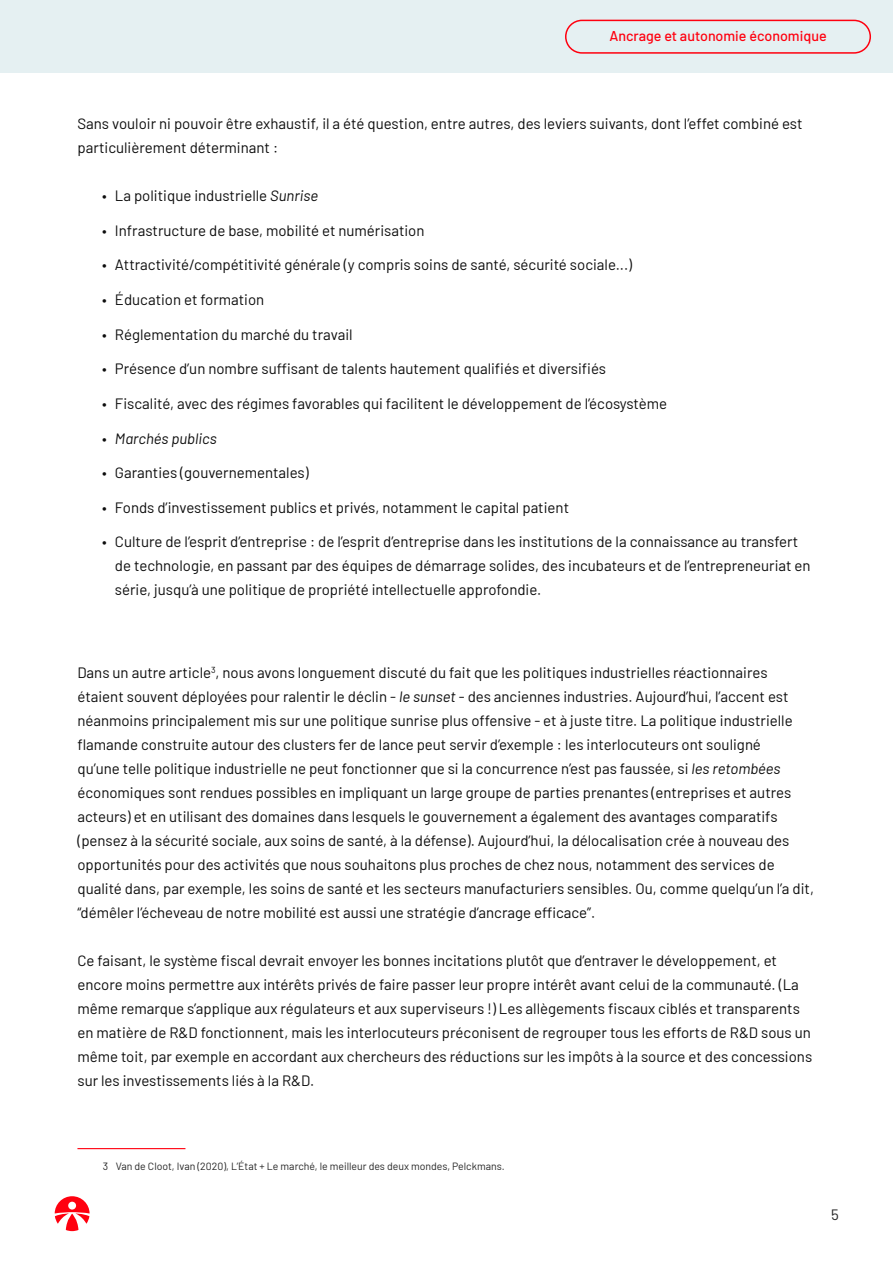
<style>
.page{position:relative;width:893px;height:1263px;background:#fff}
.page>*{position:absolute;margin:0;border:0;box-sizing:border-box;transform-origin:0 0}
.normaal{font:15px/24px "Barlow";color:#0d0d0d}
.t1{font:italic 15px "Barlow";color:#0d0d0d}
.t2{font:15px "Barlow";color:#262626}
.t3{font:500 14.25px "Barlow";color:#ff000f}
.voetnoot{font:10.5px "Barlow";color:#262626}
.s1{font-style:italic}
.s2{font-style:normal}
</style>
<div class="page">
<div style="left:0;top:0;width:893px;height:72px;background:#e5f0f2"></div>
<div style="left:565px;top:20px;width:306px;height:34px;border:2px solid #ff000f;border-radius:16px"></div>
<hr style="left:77px;top:1148px;width:108px;height:1px;background:#ff000f">
<svg style="left:55px;top:1196px;width:35px;height:35px"></svg>
<p class="t3" style="left:609px;top:26px;width:219px">Ancrage et autonomie économique</p>
<p class="normaal" style="left:77px;top:111px;width:727px">Sans vouloir ni pouvoir être exhaustif, il a été question, entre autres, des leviers suivants, dont l’effet combiné est particulièrement déterminant :</p>
<p class="normaal" style="left:102px;top:183px;width:217px">• La politique industrielle <span class="s1">Sunrise</span></p>
<p class="normaal" style="left:102px;top:217px;width:324px">• Infrastructure de base, mobilité et numérisation</p>
<p class="normaal" style="left:102px;top:252px;width:531px">• Attractivité/compétitivité générale (y compris soins de santé, sécurité sociale...)</p>
<p class="normaal" style="left:102px;top:286px;width:164px">• Éducation et formation</p>
<p class="normaal" style="left:102px;top:321px;width:252px">• Réglementation du marché du travail</p>
<p class="normaal" style="left:102px;top:356px;width:505px">• Présence d’un nombre suffisant de talents hautement qualifiés et diversifiés</p>
<p class="normaal" style="left:102px;top:390px;width:566px">• Fiscalité, avec des régimes favorables qui facilitent le développement de l’écosystème</p>
<p class="t1" style="left:102px;top:427px;width:116px"><span class="s2">•</span> Marchés publics</p>
<p class="normaal" style="left:102px;top:460px;width:208px">• Garanties (gouvernementales)</p>
<p class="normaal" style="left:102px;top:494px;width:468px">• Fonds d’investissement publics et privés, notamment le capital patient</p>
<p class="normaal" style="left:115px;top:529px;width:697px;text-indent:-13px">• Culture de l’esprit d’entreprise : de l’esprit d’entreprise dans les institutions de la connaissance au transfert de technologie, en passant par des équipes de démarrage solides, des incubateurs et de l’entrepreneuriat en série, jusqu’à une politique de propriété intellectuelle approfondie.</p>
<p class="normaal" style="left:77px;top:659px;width:738px">Dans un autre article<sup>3</sup>, nous avons longuement discuté du fait que les politiques industrielles réactionnaires étaient souvent déployées pour ralentir le déclin - <span class="s1">le sunset</span> - des anciennes industries. Aujourd’hui, l’accent est néanmoins principalement mis sur une politique sunrise plus offensive - et à juste titre. La politique industrielle flamande construite autour des clusters fer de lance peut servir d’exemple : les interlocuteurs ont souligné<br>qu’une telle politique industrielle ne peut fonctionner que si la concurrence n’est pas faussée, si <span class="s1">les retombées </span>économiques sont rendues possibles en impliquant un large groupe de parties prenantes (entreprises et autres acteurs) et en utilisant des domaines dans lesquels le gouvernement a également des avantages comparatifs (pensez à la sécurité sociale, aux soins de santé, à la défense). Aujourd’hui, la délocalisation crée à nouveau des opportunités pour des activités que nous souhaitons plus proches de chez nous, notamment des services de qualité dans, par exemple, les soins de santé et les secteurs manufacturiers sensibles. Ou, comme quelqu’un l’a dit, “démêler l’écheveau de notre mobilité est aussi une stratégie d’ancrage efficace”.</p>
<p class="normaal" style="left:77px;top:947px;width:736px">Ce faisant, le système fiscal devrait envoyer les bonnes incitations plutôt que d’entraver le développement, et encore moins permettre aux intérêts privés de faire passer leur propre intérêt avant celui de la communauté. (La même remarque s’applique aux régulateurs et aux superviseurs !) Les allègements fiscaux ciblés et transparents en matière de R&amp;D fonctionnent, mais les interlocuteurs préconisent de regrouper tous les efforts de R&amp;D sous un même toit, par exemple en accordant aux chercheurs des réductions sur les impôts à la source et des concessions sur les investissements liés à la R&amp;D.</p>
<p class="voetnoot" style="left:103px;top:1159px;width:403px">3 Van de Cloot, Ivan (2020), L’État + Le marché, le meilleur des deux mondes, Pelckmans.</p>
<p class="t2" style="left:831px;top:1204px;width:9px">5</p>
</div>
